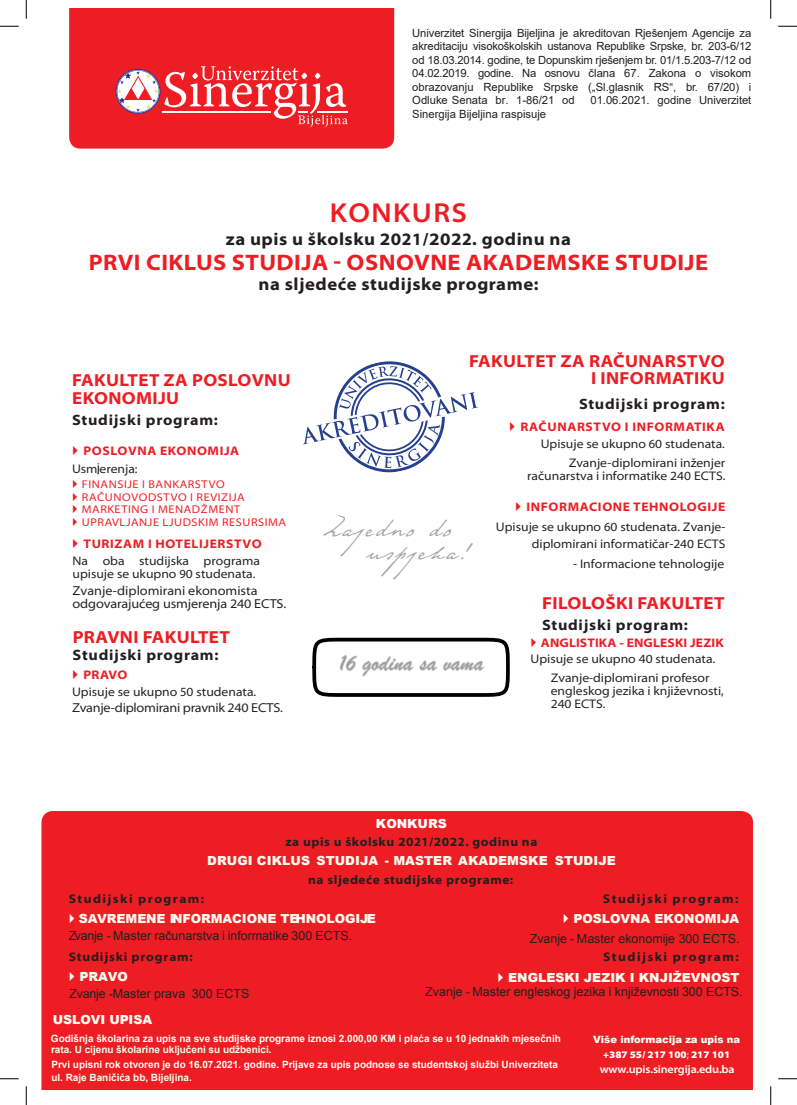
<style>
.page{position:relative;width:797px;height:1105px;background:#fff}
.page>*{position:absolute;margin:0;border:0;box-sizing:border-box;transform-origin:0 0}
.t1{font:31.25px/22.5px "Tesla";letter-spacing:.05em;color:#a1a3a6}
.t2{font:600 semi-expanded 27.5px "Myriad Pro";letter-spacing:.05em;color:#ee1d23}
.t3{font:700 semi-expanded 22.5px "Myriad Pro";letter-spacing:.02em;color:#ee1d23}
.t4{font:700 semi-expanded 17.5px/17.5px "Myriad Pro";letter-spacing:.02em;color:#ee1d23}
.t5{font:700 semi-expanded 17.5px "Myriad Pro";letter-spacing:.03em;color:#231f20}
.t6{font:700 semi-expanded 15px "Myriad Pro";letter-spacing:.05em;color:#231f20}
.t7{font:semi-expanded 13px/13px "Myriad Pro";letter-spacing:-.01em;color:#231f20}
.t8{font:semi-expanded 12.5px/13px "Myriad Pro";color:#231f20}
.t9{font:12.5px "Arial";color:#231f20}
.t10{font:900 12.5px "Arial";letter-spacing:-.005em;color:#fffbf0}
.t11{font:700 semi-expanded 12.5px "Myriad Pro";letter-spacing:.04em;color:#231f20}
.t12{font:700 semi-expanded 12.5px "Myriad Pro";letter-spacing:.115em;color:#231f20}
.t13{font:700 semi-expanded 12.5px/18.5px "Myriad Pro";letter-spacing:.05em;color:#ee1d23}
.t14{font:700 semi-expanded 12.5px "Myriad Pro";letter-spacing:.01em;color:#ee1d23}
.t15{font:700 semi-expanded 12.5px "Myriad Pro";letter-spacing:.06em;color:#231f20}
.t16{font:900 12.5px "Arial";color:#fff}
.t17{font:11.25px/13.5px "Arial";color:#231f20;text-align:justify}
.t18{font:semi-expanded 11.25px/12.5px "Myriad Pro";letter-spacing:.05em;color:#ee1d23}
.t19{font:600 semi-expanded 11.25px "Myriad Pro";letter-spacing:-.015em;color:#fff}
.t20{font:700 10px/11.1px "Arial";color:#fffbf0}
.t21{font:900 10px "Arial";color:#fff}
.t22{font:900 semi-expanded 10px "Myriad Pro";color:#fff}
.s1{font-stretch:normal}
.s2{font-weight:400;color:#231f20}
.s3{font-family:"Gill Sans";font-stretch:extra-condensed;color:#231f20}
.s4{font-weight:700;color:#ee1d23}
.s5{font-weight:400}
</style>
<div class="page">
<svg style="left:303px;top:361px;width:175px;height:112px"></svg>
<div style="left:69px;top:9px;width:325px;height:140px;background:#ee1d23"></div>
<div style="left:41px;top:811px;width:712px;height:279px;background:#ee1d23"></div>
<svg style="left:88px;top:66px;width:307px;height:83px;background:#ee4046"></svg>
<svg style="left:0;top:25px;width:19px;height:2px"></svg>
<svg style="left:778px;top:25px;width:19px;height:2px"></svg>
<svg style="left:0;top:1078px;width:19px;height:1px"></svg>
<svg style="left:778px;top:1078px;width:19px;height:1px"></svg>
<svg style="left:25px;top:0;width:2px;height:19px"></svg>
<svg style="left:25px;top:1086px;width:2px;height:19px"></svg>
<svg style="left:770px;top:0;width:1px;height:19px"></svg>
<svg style="left:770px;top:1086px;width:1px;height:19px"></svg>
<div style="left:312px;top:638px;width:198px;height:59px;border:4px solid #000;border-radius:28px"></div>
<img style="left:323px;top:648px;width:179px;height:42px">
<svg style="left:564px;top:913px;width:4px;height:9px"></svg>
<svg style="left:498px;top:973px;width:5px;height:9px"></svg>
<svg style="left:70px;top:913px;width:4px;height:9px"></svg>
<svg style="left:70px;top:971px;width:4px;height:10px"></svg>
<p class="t17" style="left:412px;top:26px;width:340px">Univerzitet Sinergija Bijeljina je akreditovan Rješenjem Agencije za akreditaciju visokoškolskih ustanova Republike Srpske, br. 203-6/12 od 18.03.2014. godine, te Dopunskim rješenjem br. 01/1.5.203-7/12 od 04.02.2019. godine. Na osnovu člana 67. Zakona o visokom obrazovanju Republike Srpske („Sl.glasnik RS“, br. 67/20) i Odluke Senata br. 1-86/21 od</p>
<p class="t17" style="left:590px;top:93px;width:162px">01.06.2021. godine Univerzitet</p>
<p class="t17" style="left:412px;top:107px;width:135px">Sinergija Bijeljina raspisuje</p>
<h2 class="t2" style="left:330px;top:195px;width:139px">KONKURS</h2>
<h3 class="t5" style="left:226px;top:227px;width:346px">za upis u školsku 20<span class="s1">21</span>/202<span class="s1">2</span>. godinu na</h3>
<h3 class="t3" style="left:89px;top:247px;width:621px">PRVI CIKLUS STUDIJA - OSNOVNE AKADEMSKE STUDIJE</h3>
<h3 class="t5" style="left:258px;top:272px;width:281px">na sljedeće studijske programe:</h3>
<h3 class="t4" style="left:72px;top:371px;width:220px">FAKULTET ZA POSLOVNU<br>EKONOMIJU</h3>
<p class="t6" style="left:72px;top:410px;width:147px">Studijski program:</p>
<p class="t13" style="left:72px;top:441px;width:169px;text-indent:11px">POSLOVNA EKONOMIJA<br><span class="s2">Usm</span><span class="s3">j</span><span class="s2">erenja:</span></p>
<p class="t18" style="left:82px;top:478px;width:205px">FINANSIJE I BANKARSTVO<br>RAČUNOVODSTVO I REVIZIJA<br>MARKETING I MENADŽMENT<br>UPRAVLJANJE LJUDSKIM RESURSIMA</p>
<p class="t13" style="left:84px;top:534px;width:180px">TURIZAM I HOTELIJERSTVO</p>
<p class="t8" style="left:73px;top:554px;width:189px">Na oba studijska programa upisuje se ukupno <span class="s1">9</span>0 studenata.</p>
<p class="t7" style="left:73px;top:584px;width:215px">Zvanje-diplomirani ekonomista odgovarajućeg usmjerenja 240 ECTS.</p>
<h3 class="t4" style="left:73px;top:627px;width:159px">PRAVNI FAKULTET</h3>
<p class="t6" style="left:73px;top:645px;width:147px">Studijski program:</p>
<p class="t8" style="left:72px;top:667px;width:186px;line-height:16.2px;text-indent:11px"><span class="s4">PRAVO<br></span>Upisuje se ukupno <span class="s1">5</span>0 studenata.</p>
<p class="t7" style="left:72px;top:700px;width:212px">Zvanje-diplomirani pravnik 240 ECTS.</p>
<h3 class="t4" style="left:469px;top:351px;width:257px;text-align:right">FAKULTET ZA RAČUNARSTVO<br>I INFORMATIKU</h3>
<p class="t6" style="left:579px;top:394px;width:147px">Studijski program:</p>
<p class="t8" style="left:520px;top:418px;width:206px;line-height:17px;text-align:right"><span class="s4">RAČUNARSTVO I INFORMATIKA<br></span>Upisuje se ukupno <span class="s1">6</span>0 studenata.</p>
<p class="t8" style="left:527px;top:456px;width:200px;text-align:right">Zvanje-diplomirani inženjer računarstva i informatike 240 ECTS.</p>
<p class="t8" style="left:496px;top:497px;width:231px;line-height:19.5px;text-align:right"><span class="s4">INFORMACIONE TEHNOLOGIJE<br></span>Upisuje se ukupno <span class="s1">6</span>0 studenata. Zvanje-</p>
<p class="t8" style="left:532px;top:537px;width:195px">diplomirani informatičar-240 ECTS</p>
<p class="t8" style="left:573px;top:557px;width:153px">- Informacione tehnologije</p>
<h1 class="t1" style="left:367px;top:514px;width:105px;text-indent:-45px">Zajedno do uspjeha!</h1>
<h3 class="t4" style="left:542px;top:594px;width:184px">FILOLOŠKI FAKULTET</h3>
<p class="t6" style="left:542px;top:615px;width:147px">Studijski program:</p>
<p class="t14" style="left:541px;top:634px;width:184px">ANGLISTIKA - ENGLESKI JEZIK</p>
<p class="t8" style="left:550px;top:649px;width:166px;line-height:18.9px;text-indent:-20px">Upisuje se ukupno 40 studenata.<br>Zvanje-diplomirani profesor</p>
<p class="t8" style="left:550px;top:684px;width:174px">engleskog jezika i književnosti,<br>240 ECTS.</p>
<p class="t16" style="left:376px;top:814px;width:72px">KONKURS</p>
<p class="t11" style="left:285px;top:834px;width:253px">za upis u školsku 20<span class="s1">21</span>/202<span class="s1">2</span>. godinu na</p>
<p class="t10" style="left:207px;top:852px;width:410px">DRUGI CIKLUS STUDIJA - MASTER AKADEMSKE STUDIJE</p>
<p class="t11" style="left:308px;top:872px;width:206px">na sljedeće studijske programe:</p>
<p class="t12" style="left:603px;top:890px;width:137px">Studijski program:</p>
<p class="t10" style="left:573px;top:909px;width:167px">POSLOVNA EKONOMIJA</p>
<p class="t9" style="left:529px;top:931px;width:211px">Zvanje - Master ekonomije 300 ECTS.</p>
<p class="t12" style="left:603px;top:949px;width:137px">Studijski program:</p>
<p class="t10" style="left:508px;top:968px;width:233px">ENGLESKI JEZIK I KNJIŽEVNOST</p>
<p class="t12" style="left:69px;top:890px;width:137px">Studijski program:</p>
<p class="t10" style="left:79px;top:909px;width:298px">SAVREMENE INFORMACIONE TEHNOLOGIJE</p>
<p class="t9" style="left:69px;top:928px;width:285px">Zvanje - Master računarstva i informatike 300 ECTS.</p>
<p class="t10" style="left:79px;top:967px;width:50px">PRAVO</p>
<p class="t9" style="left:70px;top:985px;width:190px">Zvanje -Master prava 30300 ECTSCTS.</p>
<p class="t15" style="left:69px;top:948px;width:125px">Studijski program:</p>
<p class="t9" style="left:425px;top:985px;width:319px">Zvanje - Master engleskog jezika i književnosti 300 ECTS.</p>
<p class="t21" style="left:593px;top:1032px;width:149px">Više informacija za upis na</p>
<p class="t22" style="left:603px;top:1048px;width:128px">+387 55/ 217 100<span class="s5">;</span> 217 101</p>
<p class="t10" style="left:53px;top:1010px;width:101px">USLOVI UPISA</p>
<p class="t20" style="left:51px;top:1033px;width:511px">Godišnja školarina za upis na sve studijske programe iznosi 2.000,00 KM i plaća se u 10 jednakih mjesečnih rata. U cijenu školarine uključeni su udžbenici.</p>
<p class="t20" style="left:51px;top:1058px;width:508px;line-height:13.5px">Prvi upisni rok otvoren je do 16.07.2021. godine. Prijave za upis podnose se studentskoj službi Univerziteta ul. Raje Baničića bb, Bijeljina.</p>
<p class="t19" style="left:599px;top:1062px;width:136px">www.upis.sinergija.edu.ba</p>
</div>
